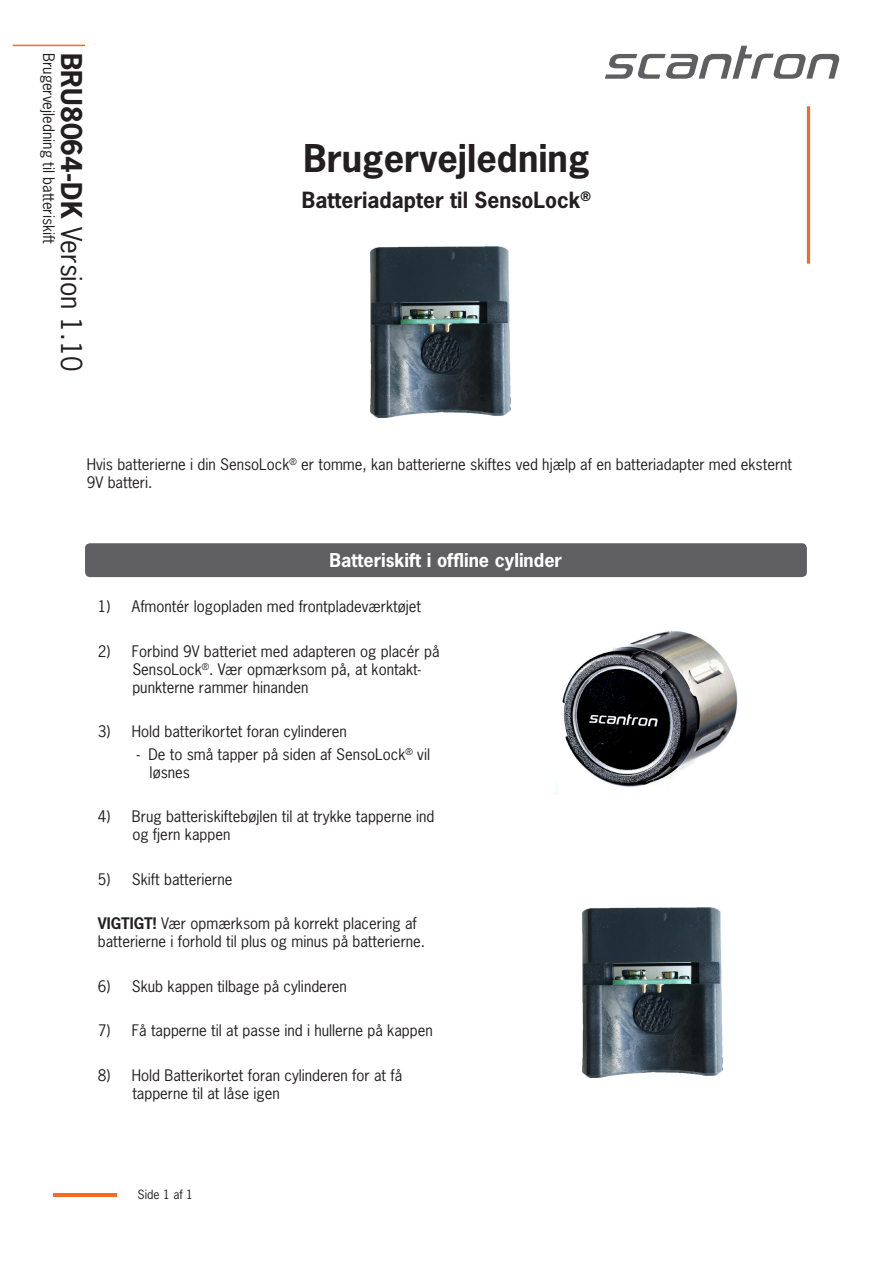
<style>
.page{position:relative;width:893px;height:1263px;background:#fff}
.page>*{position:absolute;margin:0;border:0;box-sizing:border-box;transform-origin:0 0}
.t1{font:700 36px "News Gothic Std";color:#231f20}
.t2{font:27px "News Gothic Std";color:#231f20}
.t3{font:700 21px "News Gothic Std";color:#231f20}
.t4{font:700 18px "News Gothic Std";color:#fff}
.t5{font:15px/18px "News Gothic Std";color:#231f20}
.t6{font:12px "News Gothic Std";color:#231f20}
.s1{font-weight:700}
</style>
<div class="page">
<svg style="left:605px;top:46px;width:234px;height:33px"></svg>
<hr style="left:807px;top:106px;width:3px;height:158px;background:#f36c21">
<hr style="left:13px;top:45px;width:72px;height:1px;background:#f36c21">
<hr style="left:53px;top:1193px;width:64px;height:3px;background:#f36c21">
<div style="left:86px;top:544px;width:720px;height:32px;background:#5f5f62;border-radius:4px"></div>
<div style="left:85px;top:543px;width:722px;height:34px;border:2px solid #5f5f62;border-radius:4px"></div>
<img style="left:370px;top:247px;width:140px;height:170px">
<img style="left:555px;top:631px;width:183px;height:164px">
<img style="left:582px;top:907px;width:140px;height:170px">
<p class="t5" style="left:58px;top:53px;width:192px;rotate:90deg">Brugervejledning til batteriskift</p>
<h2 class="t2" style="left:89px;top:53px;width:320px;rotate:90deg"><span class="s1">BRU8064-DK</span> Version 1.10</h2>
<p class="t1" style="left:303px;top:135px;width:288px">Brugervejledning</p>
<p class="t3" style="left:302px;top:186px;width:291px">Batteriadapter til SensoLock<sup>®</sup></p>
<p class="t5" style="left:87px;top:456px;width:707px">Hvis batterierne i din SensoLock<sup>®</sup> er tomme, kan batterierne skiftes ved hjælp af en batteriadapter med eksternt<br>9V batteri.</p>
<p class="t4" style="left:330px;top:548px;width:234px">Batteriskift i offline cylinder</p>
<p class="t5" style="left:98px;top:597px;width:325px">1) Afmontér logopladen med frontpladeværktøjet</p>
<p class="t5" style="left:132px;top:642px;width:309px;text-indent:-35px">2) Forbind 9V batteriet med adapteren og placér på<br>SensoLock<sup>®</sup>. Vær opmærksom på, at kontakt&shy;punkterne rammer hinanden</p>
<p class="t5" style="left:98px;top:722px;width:251px">3) Hold batterikortet foran cylinderen</p>
<p class="t5" style="left:150px;top:745px;width:282px;text-indent:-13px">- De to små tapper på siden af SensoLock<sup>®</sup> vil løsnes</p>
<p class="t5" style="left:132px;top:807px;width:304px;text-indent:-35px">4) Brug batteriskiftebøjlen til at trykke tapperne ind og fjern kappen</p>
<p class="t5" style="left:98px;top:870px;width:136px">5) Skift batterierne</p>
<p class="t5" style="left:98px;top:914px;width:329px"><span class="s1">VIGTIGT!</span> Vær opmærksom på korrekt placering af batterierne i forhold til plus og minus på batterierne.</p>
<p class="t5" style="left:98px;top:977px;width:251px">6) Skub kappen tilbage på cylinderen</p>
<p class="t5" style="left:98px;top:1021px;width:336px">7) Få tapperne til at passe ind i hullerne på kappen</p>
<p class="t5" style="left:132px;top:1066px;width:271px;text-indent:-35px">8) Hold Batterikortet foran cylinderen for at få tapperne til at låse igen</p>
<p class="t6" style="left:138px;top:1187px;width:57px">Side 1 af 1</p>
</div>
